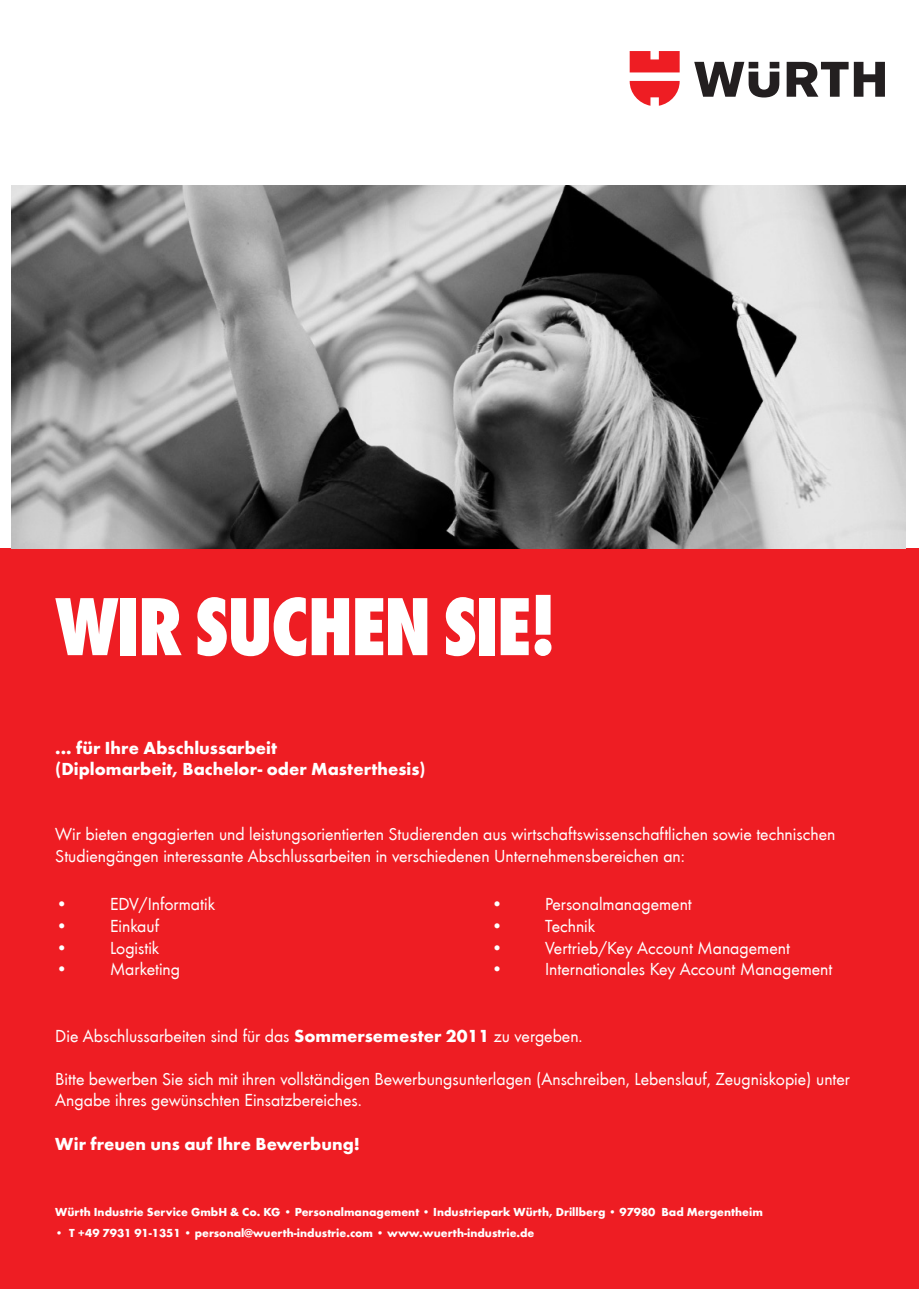
<style>
.page{position:relative;width:919px;height:1289px;background:#fff}
.page>*{position:absolute;margin:0;border:0;box-sizing:border-box;transform-origin:0 0}
.t1{font:800 condensed 85.5px "Wuerth";letter-spacing:-.02em;color:#fff}
.t2{font:18px/21.6px "Wuerth";color:#fff}
.t3{font:700 18px "Wuerth";color:#fff}
.t4{font:700 12px "Wuerth";color:#fff}
.s1{font-weight:700}
</style>
<div class="page">
<div style="left:0;top:549px;width:918px;height:739px;background:#ee1d23"></div>
<img style="left:11px;top:186px;width:894px;height:363px">
<svg style="left:694px;top:62px;width:190px;height:35px"></svg>
<svg style="left:629px;top:51px;width:50px;height:55px"></svg>
<p class="t1" style="left:55px;top:566px;width:502px">WIR SUCHEN SIE!</p>
<p class="t3" style="left:55px;top:734px;width:223px">... für Ihre Abschlussarbeit</p>
<p class="t3" style="left:55px;top:756px;width:372px">(Diplomarbeit, Bachelor- oder Masterthesis)</p>
<p class="t2" style="left:55px;top:822px;width:781px">Wir bieten engagierten und leistungsorientierten Studierenden aus wirtschaftswissenschaftlichen sowie technischen<br>Studiengängen interessante Abschlussarbeiten in verschiedenen Unternehmensbereichen an:</p>
<p class="t2" style="left:56px;top:892px;width:161px">• EDV/Informatik</p>
<p class="t2" style="left:56px;top:914px;width:105px">• Einkauf</p>
<p class="t2" style="left:56px;top:935px;width:105px">• Logistik</p>
<p class="t2" style="left:56px;top:957px;width:126px">• Marketing</p>
<p class="t2" style="left:491px;top:892px;width:202px">• Personalmanagement</p>
<p class="t2" style="left:491px;top:914px;width:106px">• Technik</p>
<p class="t2" style="left:491px;top:935px;width:300px">• Vertrieb/Key Account Management</p>
<p class="t2" style="left:491px;top:957px;width:343px">• Internationales Key Account Management</p>
<p class="t2" style="left:55px;top:1023px;width:529px">Die Abschlussarbeiten sind für das <span class="s1">Sommersemester 2011</span> zu vergeben.</p>
<p class="t2" style="left:55px;top:1067px;width:796px">Bitte bewerben Sie sich mit ihren vollständigen Bewerbungsunterlagen (Anschreiben, Lebenslauf, Zeugniskopie) unter<br>Angabe ihres gewünschten Einsatzbereiches.</p>
<p class="t3" style="left:55px;top:1130px;width:306px">Wir freuen uns auf Ihre Bewerbung!</p>
<p class="t4" style="left:55px;top:1202px;width:709px">Würth Industrie Service GmbH &amp; Co. KG • Personalmanagement • Industriepark Würth, Drillberg • 97980 Bad Mergentheim</p>
<p class="t4" style="left:55px;top:1224px;width:480px">• T +49 7931 91-1351 • personal@wuerth-industrie.com • www.wuerth-industrie.de</p>
</div>
